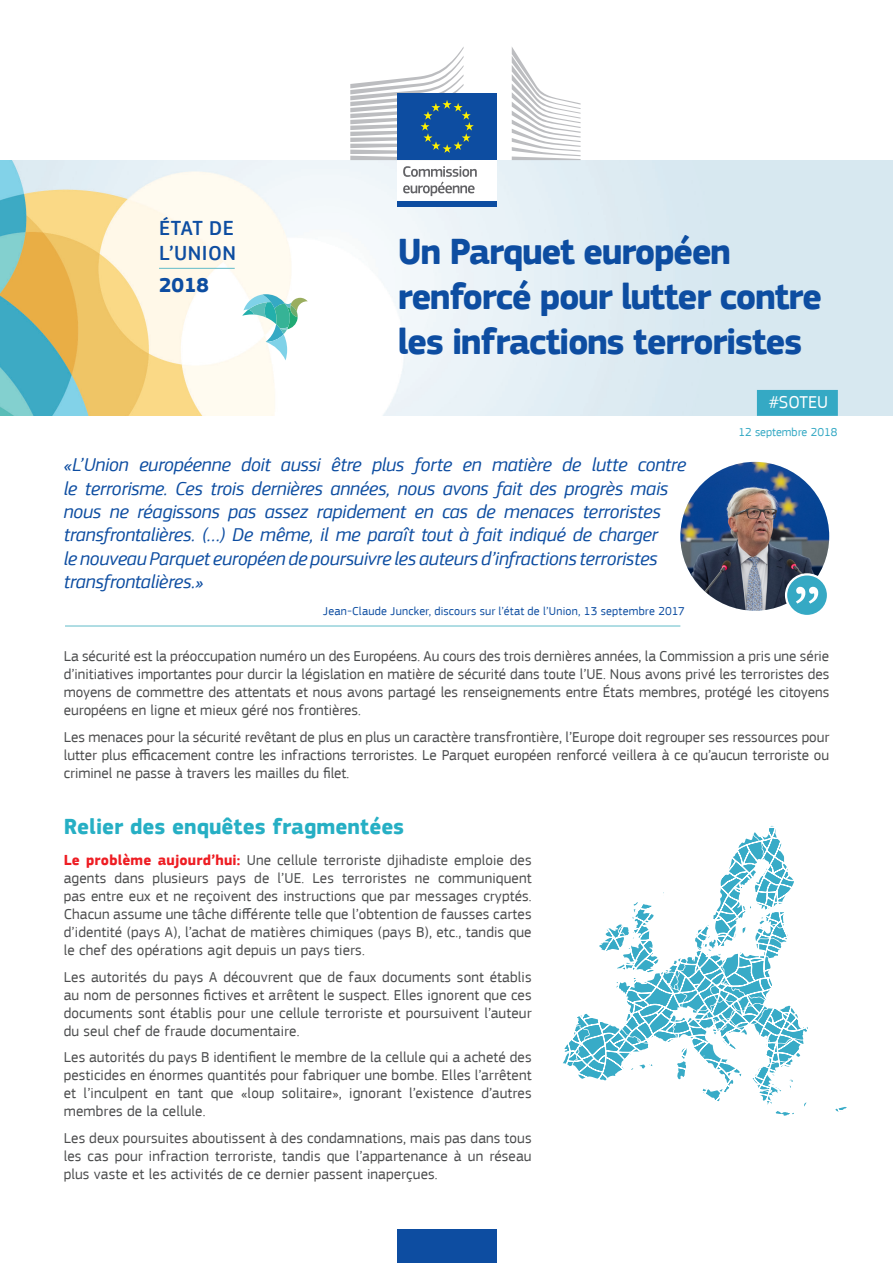
<style>
.page{position:relative;width:893px;height:1263px;background:#fff}
.page>*{position:absolute;margin:0;border:0;box-sizing:border-box;transform-origin:0 0}
.MainTitle{font:700 37.5px/45px "EC Square Sans Pro";letter-spacing:-.04em;color:#0d4da1}
.Sub-title_1{font:700 22.5px "EC Square Sans Pro";color:#26afc4}
.t1{font:500 21px/25.2px "EC Square Sans Pro";letter-spacing:.02em;color:#0d4da1}
.t2{font:700 21px "EC Square Sans Pro";color:#0d4da1}
.t3{font:italic 19.5px/23.4px "EC Square Sans Pro";letter-spacing:-.015em;color:#0d4da1}
.t4{font:18px "EC Square Sans Pro";color:#fff}
.Body_Text{font:15px/18px "EC Square Sans Pro";letter-spacing:.01em;color:#4b4c4d;text-align:justify}
.Quote_-_Name_Date{font:12px "EC Square Sans Pro";letter-spacing:.02em;color:#0d4da1}
.t5{font:12px "EC Square Sans Pro";color:#35a9c4}
.s1{font-weight:700;color:#ee1d23}
</style>
<div class="page">
<img style="left:0;top:160px;width:893px;height:256px">
<div style="left:757px;top:390px;width:81px;height:26px;background:#35a9c4"></div>
<hr style="left:159px;top:268px;width:76px;height:1px;background:#61bbc8">
<hr style="left:65px;top:626px;width:615px;height:1px;background:#61bbc8">
<img style="left:680px;top:462px;width:149px;height:149px;border-radius:74px">
<svg style="left:242px;top:294px;width:66px;height:66px"></svg>
<div style="left:786px;top:574px;width:42px;height:42px;background:#35a9c4;border-radius:50%"></div>
<div style="left:785px;top:573px;width:44px;height:44px;border:2px solid #fff;border-radius:50%"></div>
<svg style="left:796px;top:587px;width:22px;height:17px"></svg>
<svg style="left:563px;top:825px;width:284px;height:291px"></svg>
<div style="left:397px;top:158px;width:100px;height:44px;background:#fff"></div>
<svg style="left:403px;top:166px;width:74px;height:30px"></svg>
<div style="left:397px;top:201px;width:100px;height:6px;background:#0d4da1"></div>
<svg style="left:512px;top:47px;width:69px;height:113px"></svg>
<div style="left:397px;top:94px;width:100px;height:66px;background:#0d4da1"></div>
<svg style="left:350px;top:47px;width:124px;height:113px"></svg>
<div style="left:397px;top:1229px;width:100px;height:34px;background:#0d4da1"></div>
<p class="t1" style="left:159px;top:216px;width:78px">ÉTAT DE<br>L’UNION</p>
<p class="t2" style="left:159px;top:272px;width:52px">2018</p>
<p class="MainTitle" style="left:397px;top:230px;width:426px">Un Parquet européen renforcé pour lutter contre les infractions terroristes</p>
<p class="t4" style="left:769px;top:392px;width:61px">#SOTEU</p>
<p class="t5" style="left:738px;top:425px;width:100px">12 septembre 2018</p>
<p class="t3" style="left:64px;top:453px;width:624px">«L’Union européenne doit aussi être plus forte en matière de lutte contre le terrorisme. Ces trois dernières années, nous avons fait des progrès mais nous ne réagissons pas assez rapidement en cas de menaces terroristes transfrontalières. (…) De même, il me paraît tout à fait indiqué de charger<br>le nouveau Parquet européen de poursuivre les auteurs d’infractions terroristes transfrontalières.»</p>
<p class="Quote_-_Name_Date" style="left:323px;top:604px;width:363px">Jean-Claude Juncker, discours sur l’état de l’Union, 13 septembre 2017</p>
<p class="Body_Text" style="left:64px;top:647px;width:767px">La sécurité est la préoccupation numéro un des Européens. Au cours des trois dernières années, la Commission a pris une série d’initiatives importantes pour durcir la législation en matière de sécurité dans toute l’UE. Nous avons privé les terroristes des moyens de commettre des attentats et nous avons partagé les renseignements entre États membres, protégé les citoyens européens en ligne et mieux géré nos frontières.</p>
<p class="Body_Text" style="left:64px;top:728px;width:767px">Les menaces pour la sécurité revêtant de plus en plus un caractère transfrontière, l’Europe doit regrouper ses ressources pour lutter plus efficacement contre les infractions terroristes. Le Parquet européen renforcé veillera à ce qu’aucun terroriste ou criminel ne passe à travers les mailles du filet.</p>
<p class="Sub-title_1" style="left:64px;top:813px;width:342px">Relier des enquêtes fragmentées</p>
<p class="Body_Text" style="left:64px;top:851px;width:469px"><span class="s1">Le problème aujourd’hui:</span> Une cellule terroriste djihadiste emploie des agents dans plusieurs pays de l’UE. Les terroristes ne communiquent pas entre eux et ne reçoivent des instructions que par messages cryptés.<br>Chacun assume une tâche différente telle que l’obtention de fausses cartes d’identité (pays A), l’achat de matières chimiques (pays B), etc., tandis que le chef des opérations agit depuis un pays tiers.</p>
<p class="Body_Text" style="left:64px;top:968px;width:469px">Les autorités du pays A découvrent que de faux documents sont établis au nom de personnes fictives et arrêtent le suspect. Elles ignorent que ces documents sont établis pour une cellule terroriste et poursuivent l’auteur du seul chef de fraude documentaire.</p>
<p class="Body_Text" style="left:64px;top:1048px;width:469px">Les autorités du pays B identifient le membre de la cellule qui a acheté des pesticides en énormes quantités pour fabriquer une bombe. Elles l’arrêtent et l’inculpent en tant que «loup solitaire», ignorant l’existence d’autres membres de la cellule.</p>
<p class="Body_Text" style="left:64px;top:1129px;width:469px">Les deux poursuites aboutissent à des condamnations, mais pas dans tous les cas pour infraction terroriste, tandis que l’appartenance à un réseau plus vaste et les activités de ce dernier passent inaperçues.</p>
</div>
